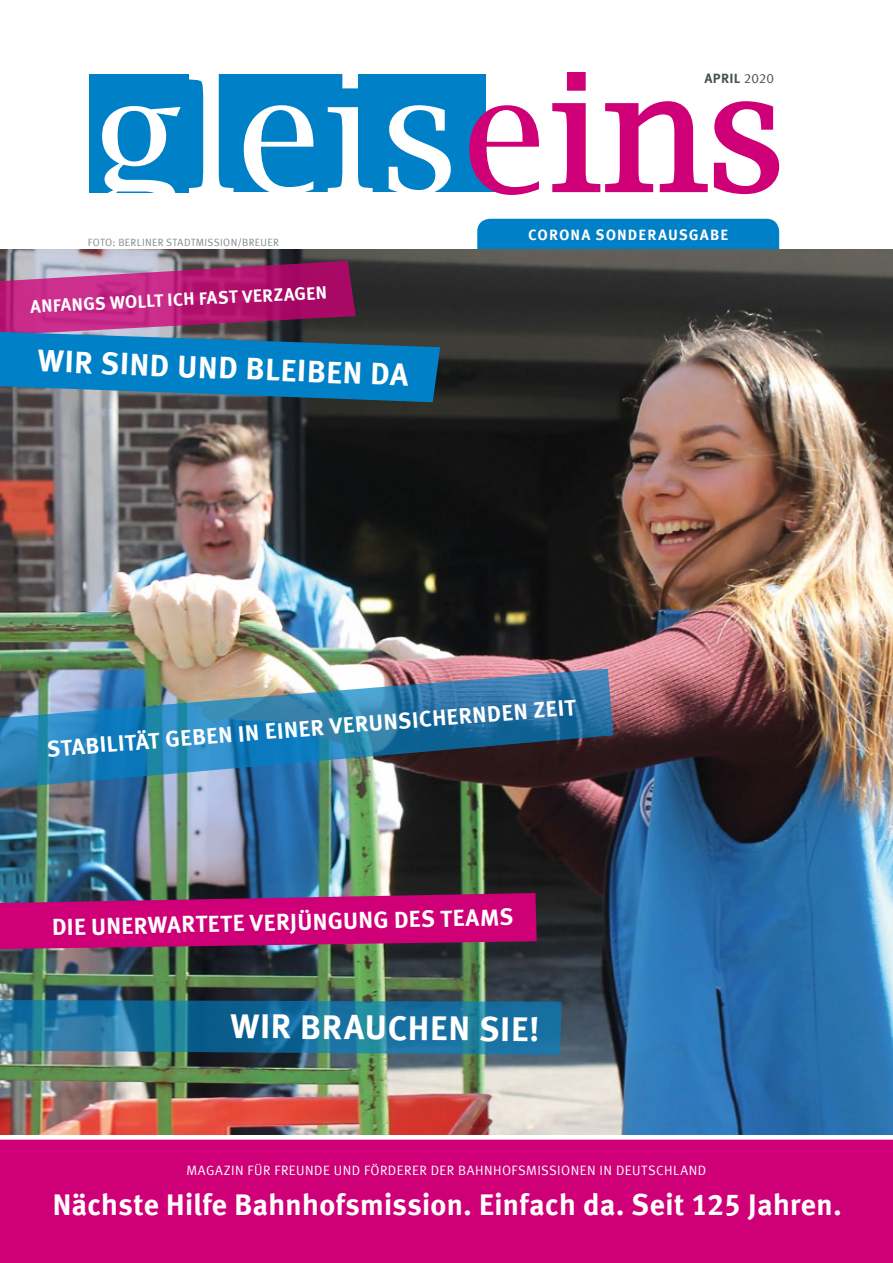
<style>
.page{position:relative;width:893px;height:1263px;background:#fff}
.page>*{position:absolute;margin:0;border:0;box-sizing:border-box;transform-origin:0 0}
.t1{font:700 34.5px "Meta Corr";color:#fff}
.t2{font:700 31.2px "Meta Corr";color:#fff}
.t3{font:700 30px "Meta Corr";letter-spacing:-.01em;color:#fff}
.t4{font:700 23.4px "Meta Corr";color:#fff}
.t5{font:700 22.5px "Meta Corr";color:#fff}
.t6{font:700 18px "Meta Corr";color:#fff}
.t7{font:700 15px "Meta Corr";letter-spacing:.07em;color:#fff}
.t8{font:13.5px "Meta Corr";letter-spacing:.035em;color:#fff}
.t9{font:700 13.5px "Meta Corr";letter-spacing:.02em;color:#485150}
.t10{font:10.5px "Meta Corr";letter-spacing:.035em;color:#828a8a}
.s1{font-weight:400}
</style>
<div class="page">
<div style="left:477px;top:219px;width:302px;height:100px;background:#0081c7;border-radius:13px"></div>
<img style="left:0;top:250px;width:893px;height:885px">
<svg style="left:0;top:893px;width:537px;height:56px;background:#b60d71"></svg>
<img style="left:0;top:669px;width:614px;height:121px">
<div style="left:0;top:1140px;width:893px;height:123px;background:#cf0077"></div>
<svg style="left:0;top:999px;width:562px;height:56px;background:#1f7299"></svg>
<svg style="left:0;top:261px;width:440px;height:141px;background:#54548d"></svg>
<div style="left:89px;top:74px;width:397px;height:118px;background:#0081c7"></div>
<svg style="left:189px;top:74px;width:44px;height:118px"></svg>
<svg style="left:244px;top:105px;width:69px;height:87px"></svg>
<svg style="left:328px;top:74px;width:45px;height:118px"></svg>
<svg style="left:389px;top:105px;width:62px;height:87px"></svg>
<svg style="left:552px;top:72px;width:156px;height:120px"></svg>
<svg style="left:714px;top:101px;width:65px;height:93px"></svg>
<svg style="left:469px;top:105px;width:70px;height:90px"></svg>
<div style="left:89px;top:74px;width:99px;height:119px;background:#0081c7"></div>
<svg style="left:102px;top:106px;width:79px;height:87px"></svg>
<p class="t10" style="left:88px;top:237px;width:193px">FOTO: BERLINER STADTMISSION/BREUER</p>
<h3 class="t6" style="left:30px;top:296px;width:299px;rotate:-3deg">ANFANGS WOLLT ICH FAST VERZAGEN</h3>
<h2 class="t2" style="left:38px;top:343px;width:373px;rotate:2deg">WIR SIND UND BLEIBEN DA</h2>
<p class="t9" style="left:704px;top:71px;width:71px">APRIL <span class="s1">2020</span></p>
<p class="t7" style="left:528px;top:225px;width:201px">CORONA SONDERAUSGABE</p>
<h3 class="t5" style="left:46px;top:738px;width:532px;rotate:-5deg">STABILITÄT GEBEN IN EINER VERUNSICHERNDEN ZEIT</h3>
<h3 class="t4" style="left:52px;top:912px;width:463px;rotate:-1deg">DIE UNERWARTETE VERJÜNGUNG DES TEAMS</h3>
<h1 class="t1" style="left:231px;top:1004px;width:311px;rotate:1deg">WIR BRAUCHEN SIE!</h1>
<p class="t8" style="left:208px;top:1162px;width:521px">MAGAZIN FÜR FREUNDE UND FÖRDERER DER BAHNHOFSM SSIONEN IN DEUTSCHLAND</p>
<h3 class="t3" style="left:52px;top:1187px;width:791px">Nächste Hilfe Bahnhofsmission. Einfach da. Seit 125 Jahren.</h3>
<p class="t8" style="left:186px;top:1162px;width:521px">MAGAZIN FÜR FREUNDE UND FÖRDERER DER BAHNHOFSMISSIONEN IN DEUTSCHLAND</p>
</div>
